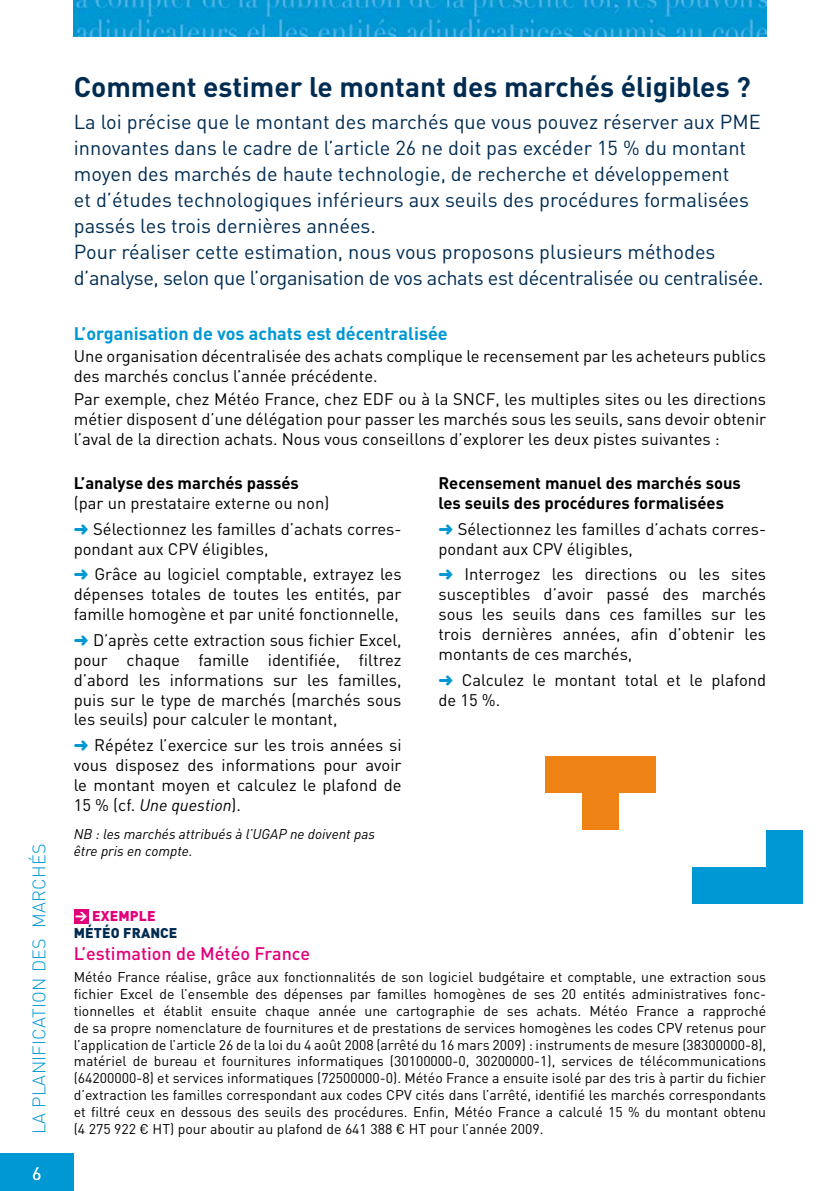
<style>
.page{position:relative;width:840px;height:1191px;background:#fff}
.page>*{position:absolute;margin:0;border:0;box-sizing:border-box;transform-origin:0 0}
.t1{font:700 28px "DIN";color:#002c52}
.t2{font:20px/26px "DIN";color:#002c52}
.t3{font:700 18px "DIN";color:#0098d4}
.t4{font:300 18px "DIN";letter-spacing:.015em;color:#0098d4}
.t5{font:500 18px "DIN";color:#e2007a}
.t6{font:18px "DIN";color:#fff}
.t7{font:16.6px/20px "DIN";color:#000}
.t8{font:700 16.6px/20px "DIN";color:#000}
.t9{font:14px/16.8px "DIN";color:#000;text-align:justify}
.t10{font:italic 14px/16.8px "DIN";color:#000}
.t11{font:900 14px/16.8px "DIN";letter-spacing:.01em;color:#002c52}
.s1{color:#0098d4}
.s2{font-style:italic}
.s3{font-size:12px;color:#fff}
.s4{color:#e2007a}
.s5{font-family:"DIN Euro"}
</style>
<div class="page">
<img style="left:74px;top:0;width:691px;height:37px">
<div style="left:0;top:1154px;width:74px;height:37px;background:#0098d4"></div>
<div style="left:74px;top:908px;width:15px;height:15px;background:#e2007a"></div>
<div style="left:544px;top:756px;width:37px;height:37px;background:#ef8214"></div>
<div style="left:581px;top:756px;width:74px;height:37px;background:#ef8214"></div>
<div style="left:581px;top:793px;width:37px;height:37px;background:#ef8214"></div>
<div style="left:765px;top:866px;width:37px;height:37px;background:#0098d4"></div>
<div style="left:692px;top:866px;width:73px;height:37px;background:#0098d4"></div>
<div style="left:765px;top:830px;width:37px;height:36px;background:#0098d4"></div>
<p class="t4" style="left:33px;top:1134px;width:292px;rotate:-90deg">LA PLANIFICATION DES MARCHÉS</p>
<p class="t6" style="left:32px;top:1166px;width:11px">6</p>
<h1 class="t1" style="left:74px;top:77px;width:678px">Comment estimer le montant des marchés éligibles ?</h1>
<p class="t2" style="left:74px;top:111px;width:691px">La loi précise que le montant des marchés que vous pouvez réserver aux PME innovantes dans le cadre de l’article 26 ne doit pas excéder 15 % du montant moyen des marchés de haute technologie, de recherche et développement<br>et d’études technologiques inférieurs aux seuils des procédures formalisées passés les trois dernières années.<br>Pour réaliser cette estimation, nous vous proposons plusieurs méthodes d’analyse, selon que l’organisation de vos achats est décentralisée ou centralisée.</p>
<p class="t3" style="left:74px;top:327px;width:375px">L’organisation de vos achats est décentralisée</p>
<p class="t7" style="left:74px;top:348px;width:693px">Une organisation décentralisée des achats complique le recensement par les acheteurs publics des marchés conclus l’année précédente.</p>
<p class="t7" style="left:74px;top:391px;width:693px;text-align:justify">Par exemple, chez Météo France, chez EDF ou à la SNCF, les multiples sites ou les directions métier disposent d’une délégation pour passer les marchés sous les seuils, sans devoir obtenir l’aval de la direction achats. Nous vous conseillons d’explorer les deux pistes suivantes :</p>
<p class="t8" style="left:438px;top:475px;width:304px">Recensement manuel des marchés sous les seuils des procédures formalisées</p>
<p class="t7" style="left:438px;top:521px;width:329px"><span class="s1">➜</span> Sélectionnez les familles d’achats corres&shy;pondant aux CPV éligibles,</p>
<p class="t7" style="left:438px;top:566px;width:329px;text-align:justify"><span class="s1">➜</span> Interrogez les directions ou les sites susceptibles d’avoir passé des marchés sous les seuils dans ces familles sur les trois dernières années, afin d’obtenir les montants de ces marchés,</p>
<p class="t7" style="left:438px;top:671px;width:329px"><span class="s1">➜</span> Calculez le montant total et le plafond de 15 %.</p>
<p class="t8" style="left:74px;top:475px;width:226px">L’analyse des marchés passés</p>
<p class="t7" style="left:74px;top:492px;width:329px;line-height:25.6px">(par un prestataire externe ou non)<br><span class="s1">➜</span> Sélectionnez les familles d’achats corres-</p>
<p class="t7" style="left:74px;top:538px;width:329px;line-height:25.6px">pondant aux CPV éligibles,<br><span class="s1">➜</span> Grâce au logiciel comptable, extrayez les</p>
<p class="t7" style="left:74px;top:586px;width:329px">dépenses totales de toutes les entités, par famille homogène et par unité fonctionnelle,</p>
<p class="t7" style="left:74px;top:632px;width:329px;text-align:justify"><span class="s1">➜</span> D’après cette extraction sous fichier Excel, pour chaque famille identifiée, filtrez d’abord les informations sur les familles, puis sur le type de marchés (marchés sous les seuils) pour calculer le montant,</p>
<p class="t7" style="left:74px;top:737px;width:329px;text-align:justify"><span class="s1">➜</span> Répétez l’exercice sur les trois années si vous disposez des informations pour avoir le montant moyen et calculez le plafond de 15 % (cf. <span class="s2">Une question</span>).</p>
<p class="t10" style="left:74px;top:827px;width:302px">NB : les marchés attribués à l’UGAP ne doivent pas être pris en compte.</p>
<p class="t11" style="left:74px;top:909px;width:105px"><span class="s3">&gt;</span> <span class="s4">EXEMPLE<br></span>MÉTÉO FRANCE</p>
<p class="t5" style="left:74px;top:947px;width:238px">L’estimation de Météo France</p>
<p class="t9" style="left:74px;top:970px;width:693px">Météo France réalise, grâce aux fonctionnalités de son logiciel budgétaire et comptable, une extraction sous fichier Excel de l’ensemble des dépenses par familles homogènes de ses 20 entités administratives fonc&shy;tionnelles et établit ensuite chaque année une cartographie de ses achats. Météo France a rapproché de sa propre nomenclature de fournitures et de prestations de services homogènes les codes CPV retenus pour l’application de l’article 26 de la loi du 4 août 2008 (arrêté du 16 mars 2009) : instruments de mesure (38300000-8), matériel de bureau et fournitures informatiques (30100000-0, 30200000-1), services de télécommunications (64200000-8) et services informatiques (72500000-0). Météo France a ensuite isolé par des tris à partir du fichier d’extraction les familles correspondant aux codes CPV cités dans l’arrêté, identifié les marchés correspondants et filtré ceux en dessous des seuils des procédures. Enfin, Météo France a calculé 15 % du montant obtenu (4 275 922 <span class="s5">2</span> HT) pour aboutir au plafond de 641 388 <span class="s5">2</span> HT pour l’année 2009.</p>
</div>
